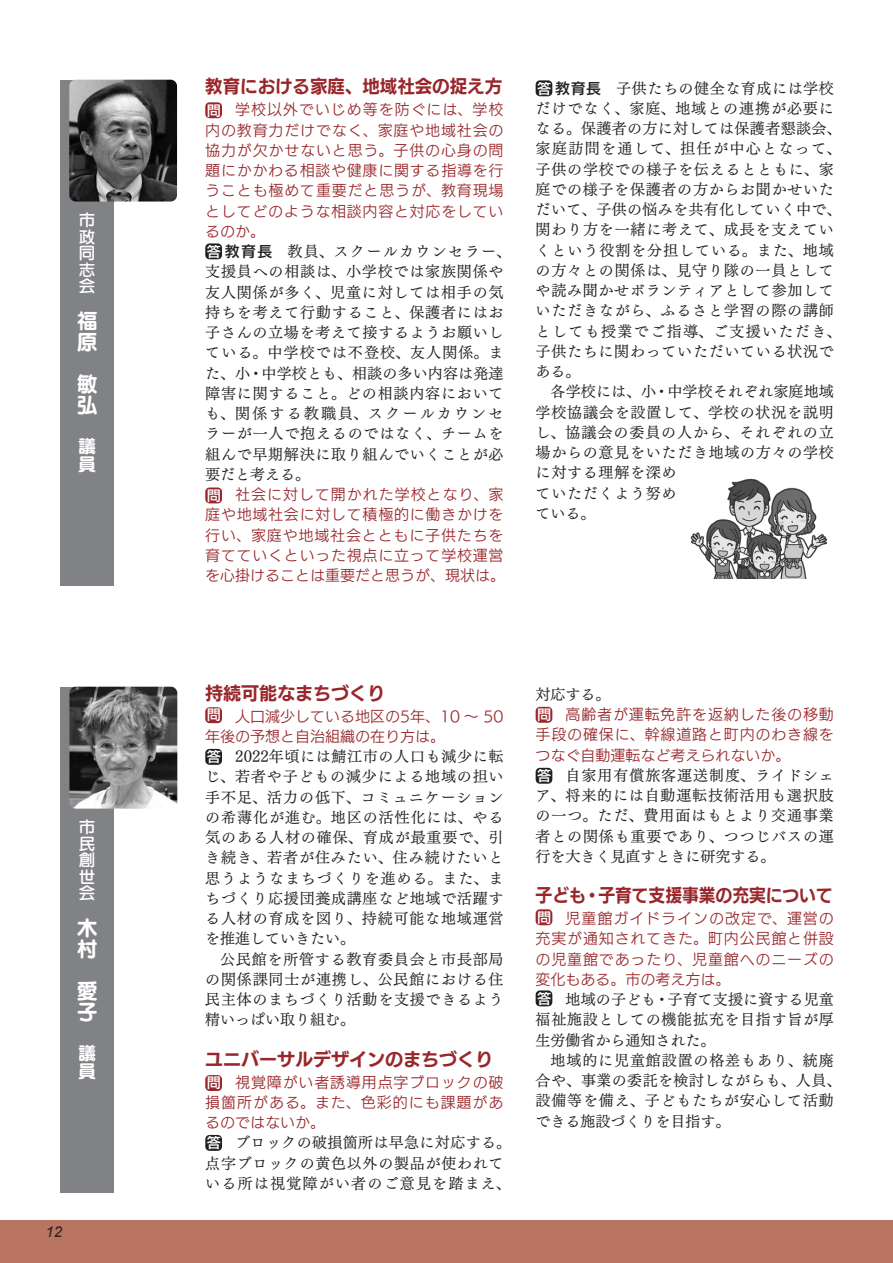
<style>
.page{position:relative;width:893px;height:1263px;background:#fff}
.page>*{position:absolute;margin:0;border:0;box-sizing:border-box;transform-origin:0 0}
.t1{font:21px/21px "UD Marugo Small Pr 6 N B";color:#fff}
.t2{font:18px "UD Kakugo Large Pr 6 N B";color:#98262a}
.t3{font:18px "UD Kakugo Large Pr 6 N B";color:#98262a;scale:.93 1}
.t4{font:18px/18px "UD Marugo Small Pr 6 N B";color:#fff}
.t5{font:16.5px/16.5px "UD Marugo Small Pr 6 N DB";color:#fff;text-align:justify}
.t6{font:15px/20.2px "UD Mincho Pr 6 N M";letter-spacing:.055em;color:#231f20}
.t7{font:15px/20.2px "UD Kakugo Small Pr 6 N R";letter-spacing:.05em;color:#98262a;text-align:justify}
.t8{font:15px/20.2px "UD Mincho Pr 6 N M";letter-spacing:.025em;color:#231f20}
.t9{font:15px/20.2px "UD Kakugo Small Pr 6 N R";color:#98262a}
.t10{font:italic 15px "Arial";color:#231f20}
.t11{font:14.25px "UD Kakugo Small Pr 6 N DB";color:#fff}
.s1{font-family:"UD Kakugo Small Pr 6 N DB"}
</style>
<div class="page">
<div style="left:0;top:1220px;width:893px;height:43px;background:#b97462"></div>
<div style="left:60px;top:80px;width:54px;height:505px;background:#808285"></div>
<div style="left:60px;top:687px;width:54px;height:505px;background:#808285"></div>
<img style="left:690px;top:479px;width:137px;height:99px">
<div style="left:205px;top:707px;width:17px;height:16px;background:#98262a;border-radius:4px"></div>
<div style="left:205px;top:749px;width:17px;height:16px;background:#231f20;border-radius:4px"></div>
<div style="left:205px;top:1135px;width:17px;height:16px;background:#231f20;border-radius:4px"></div>
<div style="left:536px;top:909px;width:16px;height:16px;background:#98262a;border-radius:4px"></div>
<div style="left:536px;top:707px;width:16px;height:16px;background:#98262a;border-radius:4px"></div>
<div style="left:536px;top:990px;width:16px;height:16px;background:#231f20;border-radius:4px"></div>
<div style="left:536px;top:768px;width:16px;height:16px;background:#231f20;border-radius:4px"></div>
<div style="left:205px;top:1075px;width:17px;height:16px;background:#98262a;border-radius:4px"></div>
<img style="left:69px;top:80px;width:108px;height:122px">
<img style="left:69px;top:687px;width:108px;height:122px">
<div style="left:205px;top:102px;width:17px;height:16px;background:#98262a;border-radius:4px"></div>
<div style="left:205px;top:487px;width:17px;height:16px;background:#98262a;border-radius:4px"></div>
<div style="left:205px;top:243px;width:17px;height:16px;background:#231f20;border-radius:4px"></div>
<div style="left:536px;top:80px;width:16px;height:16px;background:#231f20;border-radius:4px"></div>
<p class="t5" style="left:79px;top:212px;width:17px">市政同志会</p>
<h1 class="t1" style="left:77px;top:312px;width:22px">福原</h1>
<h1 class="t1" style="left:77px;top:375px;width:22px">敏弘</h1>
<p class="t4" style="left:78px;top:437px;width:19px">議員</p>
<p class="t5" style="left:79px;top:819px;width:17px">市民創世会</p>
<h1 class="t1" style="left:77px;top:919px;width:22px">木村</h1>
<h1 class="t1" style="left:77px;top:982px;width:22px">愛子</h1>
<p class="t4" style="left:78px;top:1044px;width:19px">議員</p>
<p class="t10" style="left:46px;top:1222px;width:18px">12</p>
<p class="t2" style="left:205px;top:77px;width:298px">教育における家庭、地域社会の捉え方</p>
<p class="t7" style="left:205px;top:100px;width:300px">　　学校以外でいじめ等を防ぐには、学校内の教育力だけでなく、家庭や地域社会の協力が欠かせないと思う。子供の心身の問題にかかわる相談や健康に関する指導を行うことも極めて重要だと思うが、教育現場としてどのような相談内容と対応をしているのか。</p>
<p class="t6" style="left:205px;top:240px;width:307px">　 <span class="s1">教育長</span>　教員、スクールカウンセラー、支援員への相談は、小学校では家族関係や友人関係が多く、児童に対しては相手の気持ちを考えて行動すること、保護者にはお子さんの立場を考えて接するようお願いしている。中学校では不登校、友人関係。また、小・中学校とも、相談の多い内容は発達障害に関すること。どの相談内容においても、関係する教職員、スクールカウンセラーが一人で抱えるのではなく、チームを組んで早期解決に取り組んでいくことが必要だと考える。</p>
<p class="t7" style="left:205px;top:485px;width:302px">　　社会に対して開かれた学校となり、家庭や地域社会に対して積極的に働きかけを行い、家庭や地域社会とともに子供たちを育てていくといった視点に立って学校運営を心掛けることは重要だと思うが、現状は。</p>
<p class="t11" style="left:207px;top:102px;width:16px">問</p>
<p class="t11" style="left:207px;top:243px;width:16px">答</p>
<p class="t11" style="left:207px;top:487px;width:16px">問</p>
<p class="t6" style="left:536px;top:77px;width:307px">　 <span class="s1">教育長</span>　子供たちの健全な育成には学校だけでなく、家庭、地域との連携が必要になる。保護者の方に対しては保護者懇談会、家庭訪問を通して、担任が中心となって、子供の学校での様子を伝えるとともに、家庭での様子を保護者の方からお聞かせいただいて、子供の悩みを共有化していく中で、関わり方を一緒に考えて、成長を支えていくという役割を分担している。また、地域の方々との関係は、見守り隊の一員としてや読み聞かせボランティアとして参加していただきながら、ふるさと学習の際の講師としても授業でご指導、ご支援いただき、子供たちに関わっていただいている状況である。<br>　各学校には、小・中学校それぞれ家庭地域学校協議会を設置して、学校の状況を説明し、協議会の委員の人から、それぞれの立場からの意見をいただき地域の方々の学校に対する理解を深め<br>ていただくよう努め<br>ている。</p>
<p class="t11" style="left:537px;top:80px;width:16px">答</p>
<p class="t2" style="left:205px;top:683px;width:181px">持続可能なまちづくり</p>
<p class="t9" style="left:205px;top:706px;width:300px">　　人口減少している地区の5年、10 ～ 50年後の予想と自治組織の在り方は。</p>
<p class="t6" style="left:205px;top:745px;width:300px">　　2022年頃には鯖江市の人口も減少に転じ、若者や子どもの減少による地域の担い手不足、活力の低下、コミュニケーションの希薄化が進む。地区の活性化には、やる気のある人材の確保、育成が最重要で、引き続き、若者が住みたい、住み続けたいと思うようなまちづくりを進める。また、まちづくり応援団養成講座など地域で活躍する人材の育成を図り、持続可能な地域運営を推進していきたい。<br>　公民館を所管する教育委員会と市長部局の関係課同士が連携し、公民館における住民主体のまちづくり活動を支援できるよう精いっぱい取り組む。</p>
<p class="t2" style="left:205px;top:1049px;width:290px">ユニバーサルデザインのまちづくり</p>
<p class="t7" style="left:205px;top:1072px;width:300px">　　視覚障がい者誘導用点字ブロックの破損箇所がある。また、色彩的にも課題があるのではないか。</p>
<p class="t6" style="left:205px;top:1132px;width:307px">　　ブロックの破損箇所は早急に対応する。点字ブロックの黄色以外の製品が使われている所は視覚障がい者のご意見を踏まえ、</p>
<p class="t11" style="left:207px;top:707px;width:16px">問</p>
<p class="t11" style="left:207px;top:749px;width:16px">答</p>
<p class="t11" style="left:207px;top:1075px;width:16px">問</p>
<p class="t11" style="left:207px;top:1135px;width:16px">答</p>
<p class="t6" style="left:536px;top:683px;width:76px">対応する。</p>
<p class="t7" style="left:536px;top:705px;width:300px">　　高齢者が運転免許を返納した後の移動手段の確保に、幹線道路と町内のわき線をつなぐ自動運転など考えられないか。</p>
<p class="t6" style="left:536px;top:764px;width:300px;text-align:justify">　　自家用有償旅客運送制度、ライドシェア、将来的には自動運転技術活用も選択肢の一つ。ただ、費用面はもとより交通事業者との関係も重要であり、つつじバスの運行を大きく見直すときに研究する。</p>
<p class="t3" style="left:536px;top:885px;width:321px">子ども・子育て支援事業の充実について</p>
<p class="t7" style="left:536px;top:909px;width:300px">　　児童館ガイドラインの改定で、運営の充実が通知されてきた。町内公民館と併設の児童館であったり、児童館へのニーズの変化もある。市の考え方は。</p>
<p class="t8" style="left:536px;top:988px;width:307px">　　地域の子ども・子育て支援に資する児童福祉施設としての機能拡充を目指す旨が厚生労働省から通知された。<br>　地域的に児童館設置の格差もあり、統廃合や、事業の委託を検討しながらも、人員、設備等を備え、子どもたちが安心して活動できる施設づくりを目指す。</p>
<p class="t11" style="left:537px;top:707px;width:16px">問</p>
<p class="t11" style="left:537px;top:768px;width:16px">答</p>
<p class="t11" style="left:537px;top:909px;width:16px">問</p>
<p class="t11" style="left:537px;top:990px;width:16px">答</p>
</div>
